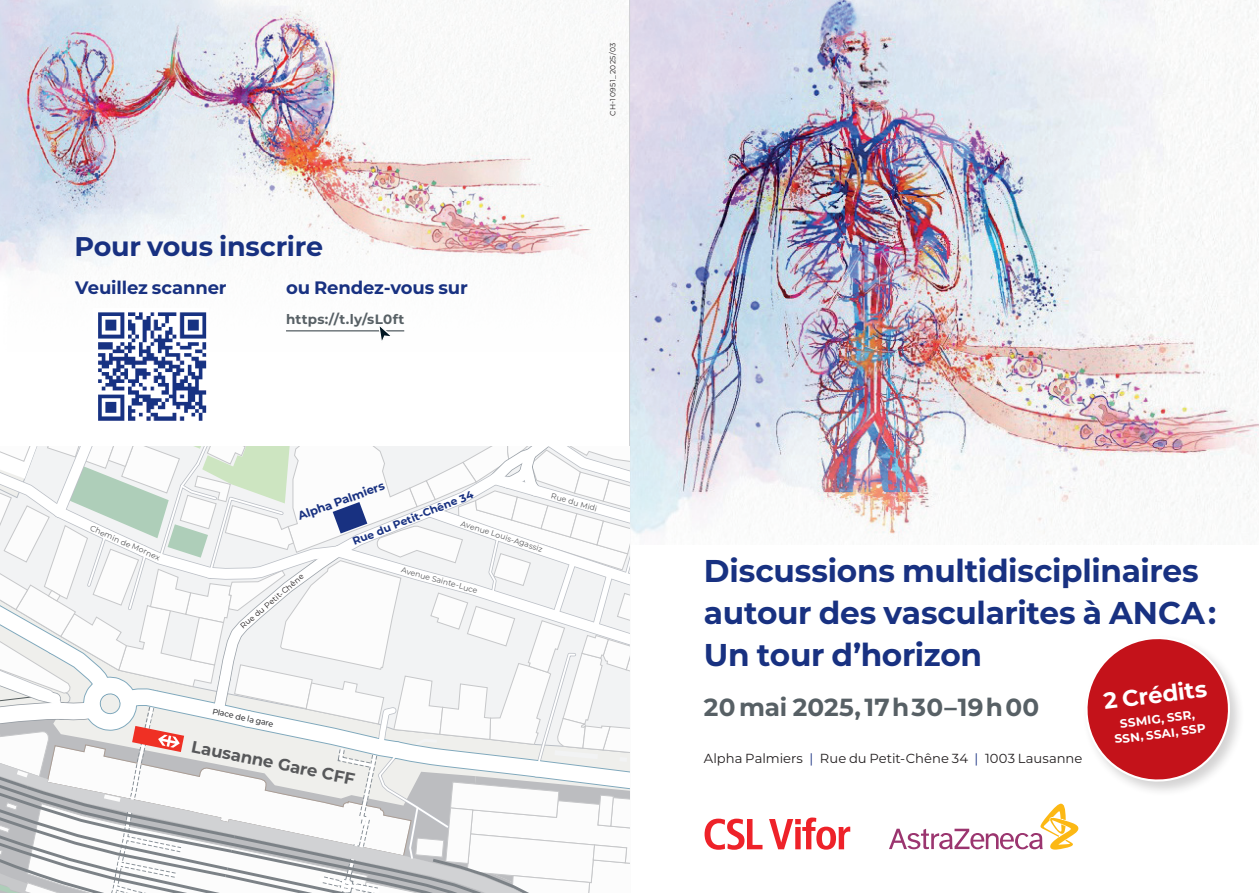
<style>
.page{position:relative;width:1259px;height:893px;background:#fff}
.page>*{position:absolute;margin:0;border:0;box-sizing:border-box;transform-origin:0 0}
.t1{font:700 31.5px/42px "Montserrat";letter-spacing:-.01em;color:#183181}
.t2{font:700 27px "Montserrat";letter-spacing:-.01em;color:#183181}
.t3{font:700 24.75px "Montserrat";letter-spacing:.005em;color:#576065}
.t4{font:700 22.8px "Montserrat";color:#fff}
.t5{font:700 18px "Montserrat";letter-spacing:-.005em;color:#183181}
.t6{font:700 16.5px "Montserrat";color:#57585a}
.t7{font:700 13.5px "Montserrat";letter-spacing:.02em;color:#576065}
.t8{font:13.2px "Montserrat";color:#231f20}
.t9{font:700 12px/15px "Montserrat";color:#fff;text-align:center}
.t10{font:700 11.7px "Montserrat";color:#183181}
.t11{font:700 10.65px "Montserrat";color:#183181}
.t12{font:7.8px "Montserrat";color:#57585a}
.t13{font:7.8px "Montserrat";color:#231f20}
.t14{font:7.5px "Montserrat";letter-spacing:.055em;color:#231f20}
.s1{color:#183181}
</style>
<div class="page">
<img style="left:0;top:0;width:628px;height:332px">
<img style="left:630px;top:0;width:629px;height:542px">
<hr style="left:629px;top:0;width:1px;height:893px;background:#d1d2d4">
<svg style="left:0;top:446px;width:629px;height:447px"></svg>
<img style="left:94px;top:309px;width:114px;height:112px">
<hr style="left:286px;top:330px;width:118px;height:1px;background:#576065">
<svg style="left:377px;top:323px;width:17px;height:18px"></svg>
<svg style="left:704px;top:819px;width:58px;height:31px"></svg>
<svg style="left:769px;top:817px;width:81px;height:33px"></svg>
<svg style="left:889px;top:804px;width:189px;height:46px"></svg>
<div style="left:1082px;top:634px;width:163px;height:163px;background:#231f20;opacity:.2"></div>
<svg style="left:1082px;top:634px;width:151px;height:151px"></svg>
<h2 class="t2" style="left:74px;top:227px;width:250px">Pour vous inscrire</h2>
<h3 class="t5" style="left:75px;top:274px;width:153px">Veuillez scanner</h3>
<h3 class="t5" style="left:286px;top:274px;width:183px">ou Rendez-vous sur</h3>
<h3 class="t7" style="left:286px;top:309px;width:120px">https://t.ly/sL0ft</h3>
<p class="t14" style="left:607px;top:116px;width:75px;rotate:-90deg">CH-10951_2025/03</p>
<p class="t12" style="left:93px;top:522px;width:77px;rotate:24deg">Chemin de Mornex</p>
<h3 class="t10" style="left:295px;top:508px;width:93px;rotate:-20deg">Alpha Palmiers</h3>
<h3 class="t11" style="left:350px;top:535px;width:131px;rotate:-22deg">Rue du Petit-Chêne 34</h3>
<p class="t12" style="left:463px;top:518px;width:87px;rotate:18deg">Avenue Louis-Agassiz</p>
<p class="t13" style="left:238px;top:623px;width:82px;rotate:-40deg">Rue du Petit-Chêne</p>
<p class="t12" style="left:403px;top:565px;width:80px;rotate:15deg">Avenue Sainte-Luce</p>
<p class="t12" style="left:553px;top:490px;width:49px;rotate:16deg">Rue du Midi</p>
<p class="t12" style="left:214px;top:706px;width:64px;rotate:12deg">Place de la gare</p>
<h3 class="t6" style="left:194px;top:735px;width:168px;rotate:11deg">Lausanne Gare CFF</h3>
<h1 class="t1" style="left:704px;top:548px;width:514px">Discussions multidisciplinaires autour des vascularites à ANCA:<br>Un tour d’horizon</h1>
<h3 class="t3" style="left:704px;top:690px;width:337px">20 mai 2025, 17 h 30–19 h 00</h3>
<h3 class="t8" style="left:704px;top:749px;width:380px">Alpha Palmiers <span class="s1">|</span> Rue du Petit-Chêne 34 <span class="s1">|</span> 1003 Lausanne</h3>
<h3 class="t4" style="left:1101px;top:685px;width:105px;rotate:-7deg">2 Crédits</h3>
<h3 class="t9" style="left:1111px;top:716px;width:93px;rotate:-7deg">SSMIG, SSR,<br>SSN, SSAI, SSP</h3>
</div>
